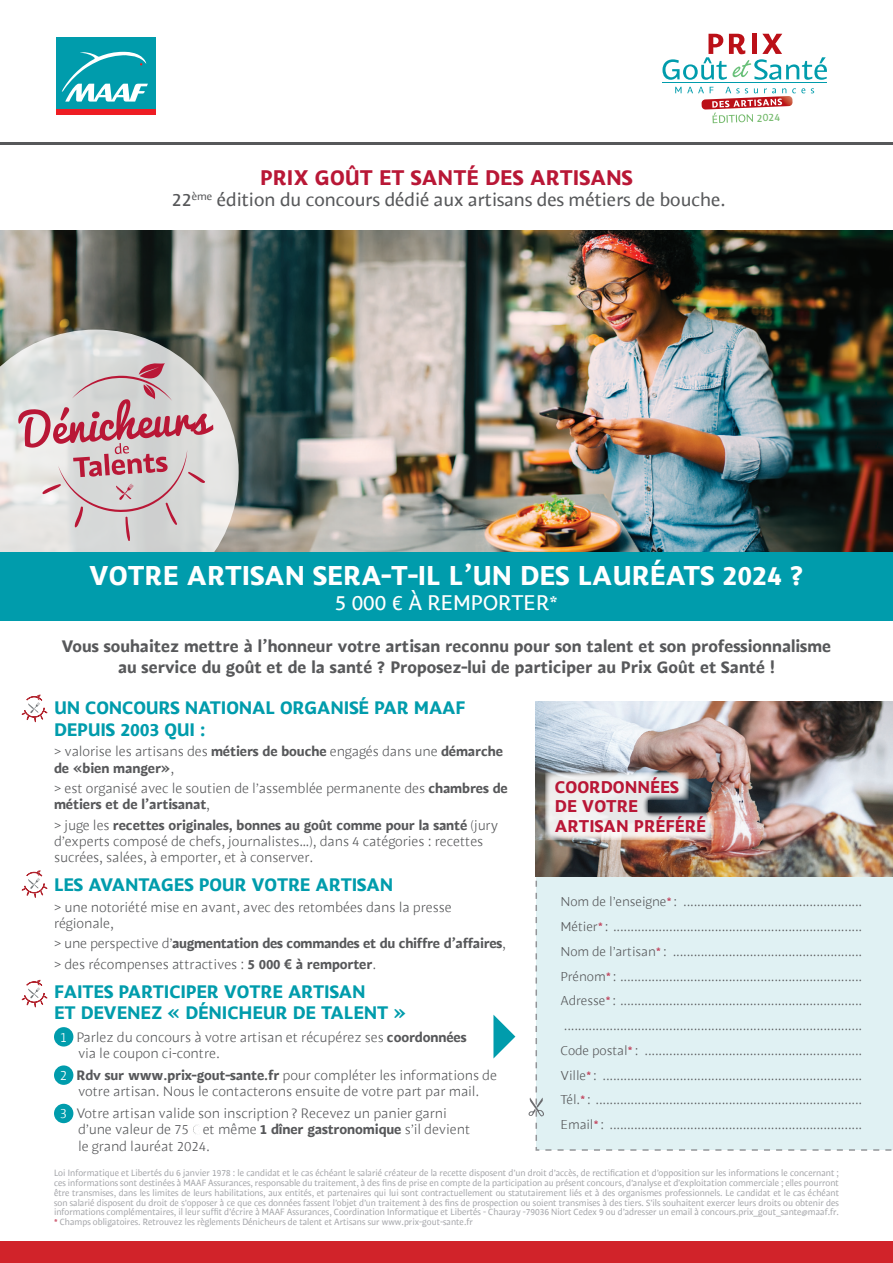
<style>
.page{position:relative;width:893px;height:1263px;background:#fff}
.page>*{position:absolute;margin:0;border:0;box-sizing:border-box;transform-origin:0 0}
.t1{font:700 27px "MAAF";color:#fff}
.t2{font:700 21px "MAAF";color:#b91736}
.t3{font:21px "MAAF";color:#fff}
.t4{font:700 18px/21.6px "MAAF";letter-spacing:-.01em;color:#009cac}
.t5{font:18px "MAAF";color:#57585a}
.t6{font:700 16.95px "MAAF";color:#b91736}
.t7{font:700 16.5px/21px "MAAF";color:#57585a;text-align:center}
.t8{font:13.5px/16.2px "MAAF Light";letter-spacing:-.01em;color:#57585a}
.t9{font:700 13.5px "MAAF";letter-spacing:-.02em;color:#57585a}
.t10{font:13.5px "MAAF Light";color:#fff}
.t11{font:12.75px "MAAF Light";letter-spacing:-.01em;color:#57585a}
.t12{font:10.65px "MAAF";color:#74ba6c}
.t13{font:9px/9.8px "MAAF";color:#a8a9ad;text-align:justify;scale:.94 1}
.s1{font-family:"MAAF";font-weight:700}
.s2{font-family:"MAAF Light";font-weight:400}
.s3{font-family:"Arial";font-weight:700}
.s4{font-family:"Arial"}
.s5{color:#b91736}
</style>
<div class="page">
<img style="left:0;top:230px;width:893px;height:323px">
<svg style="left:0;top:330px;width:239px;height:223px"></svg>
<svg style="left:18px;top:362px;width:195px;height:179px"></svg>
<img style="left:535px;top:701px;width:358px;height:10px">
<div style="left:54px;top:1027px;width:19px;height:19px;background:#009cac;border-radius:50%"></div>
<div style="left:54px;top:1065px;width:19px;height:20px;background:#009cac;border-radius:50%"></div>
<div style="left:54px;top:1104px;width:19px;height:19px;background:#009cac;border-radius:50%"></div>
<div style="left:0;top:553px;width:893px;height:68px;background:#009cac"></div>
<div style="left:0;top:1242px;width:893px;height:21px;background:#d1232a"></div>
<hr style="left:0;top:142px;width:893px;height:2px;background:#57585a">
<svg style="left:22px;top:870px;width:25px;height:27px"></svg>
<svg style="left:22px;top:980px;width:25px;height:27px"></svg>
<svg style="left:22px;top:694px;width:25px;height:28px"></svg>
<svg style="left:493px;top:1015px;width:22px;height:43px"></svg>
<svg style="left:56px;top:37px;width:100px;height:78px"></svg>
<img style="left:529px;top:711px;width:364px;height:440px">
<svg style="left:675px;top:87px;width:6px;height:6px"></svg>
<svg style="left:811px;top:88px;width:3px;height:5px"></svg>
<svg style="left:662px;top:34px;width:165px;height:46px"></svg>
<hr style="left:662px;top:83px;width:165px;height:1px;background:#009cac">
<svg style="left:687px;top:87px;width:118px;height:36px"></svg>
<p class="t2" style="left:260px;top:164px;width:374px">PRIX GOÛT ET SANTÉ DES ARTISANS</p>
<p class="t5" style="left:172px;top:189px;width:555px">22<sup>ème</sup> édition du concours dédié aux artisans des métiers de bouche.</p>
<p class="t12" style="left:757px;top:111px;width:25px;rotate:-1deg">2024</p>
<p class="t1" style="left:89px;top:558px;width:716px">VOTRE ARTISAN SERA-T-IL L’UN DES LAURÉATS 2024 ?</p>
<p class="t3" style="left:335px;top:589px;width:225px">5 000 € À REMPORTER*</p>
<p class="t7" style="left:62px;top:635px;width:771px">Vous souhaitez mettre à l’honneur votre artisan reconnu pour son talent et son professionnalisme au service du goût et de la santé ? Proposez-lui de participer au Prix Goût et Santé !</p>
<p class="t4" style="left:54px;top:697px;width:413px">UN CONCOURS NATIONAL ORGANISÉ PAR MAAF<br>DEPUIS 2003 QUI :</p>
<p class="t8" style="left:54px;top:743px;width:451px">&gt; valorise les artisans des <span class="s1">métiers de bouche</span> engagés dans une <span class="s1">démarche de «bien manger»</span>,</p>
<p class="t8" style="left:54px;top:780px;width:455px">&gt; est organisé avec le soutien de l’assemblée permanente des <span class="s1">chambres de métiers et de l’artisanat</span>,</p>
<p class="t8" style="left:54px;top:817px;width:446px">&gt; juge les <span class="s1">recettes originales, bonnes au goût comme pour la santé</span> (jury d’experts composé de chefs, journalistes…), dans 4 catégories : recettes sucrées, salées, à emporter, et à conserver.</p>
<p class="t4" style="left:54px;top:874px;width:341px">LES AVANTAGES POUR VOTRE ARTISAN</p>
<p class="t8" style="left:54px;top:899px;width:399px">&gt; une notoriété mise en avant, avec des retombées dans la presse régionale,</p>
<p class="t9" style="left:54px;top:935px;width:454px"><span class="s2">&gt; une perspective d’</span>augmentation des commandes et du chiffre d’affaires<span class="s2">,</span></p>
<p class="t8" style="left:54px;top:956px;width:324px">&gt; des récompenses attractives : <span class="s1">5 000</span> <span class="s3">€</span> <span class="s1">à remporter</span>.</p>
<p class="t4" style="left:54px;top:980px;width:313px">FAITES PARTICIPER VOTRE ARTISAN</p>
<p class="t4" style="left:54px;top:1002px;width:354px">ET DEVENEZ « DÉNICHEUR DE TALENT »</p>
<p class="t10" style="left:60px;top:1028px;width:9px">1</p>
<p class="t8" style="left:77px;top:1028px;width:392px">Parlez du concours à votre artisan et récupérez ses <span class="s1">coordonnées</span></p>
<p class="t8" style="left:78px;top:1045px;width:143px">via le coupon ci-contre.</p>
<p class="t10" style="left:60px;top:1067px;width:9px">2</p>
<p class="t8" style="left:77px;top:1067px;width:422px"><span class="s1">Rdv sur www.prix-gout-sante.fr</span> pour compléter les informations de votre artisan. Nous le contacterons ensuite de votre part par mail.</p>
<p class="t10" style="left:60px;top:1105px;width:9px">3</p>
<p class="t8" style="left:77px;top:1105px;width:372px">Votre artisan valide son inscription ? Recevez un panier garni</p>
<p class="t8" style="left:78px;top:1121px;width:394px">d’une valeur de 75 <span class="s4">€</span> et même <span class="s1">1 dîner gastronomique</span> s’il devient</p>
<p class="t8" style="left:78px;top:1138px;width:133px">le grand lauréat 2024.</p>
<p class="t6" style="left:555px;top:776px;width:126px">COORDONNÉES</p>
<p class="t6" style="left:555px;top:796px;width:85px">DE VOTRE</p>
<p class="t6" style="left:555px;top:815px;width:153px">ARTISAN PRÉFÉRÉ</p>
<p class="t11" style="left:560px;top:894px;width:303px">Nom de l’enseigne<span class="s5">*</span> : ...................................................</p>
<p class="t11" style="left:560px;top:919px;width:303px">Métier<span class="s5">*</span> : .......................................................................</p>
<p class="t11" style="left:560px;top:943px;width:303px">Nom de l’artisan<span class="s5">*</span> : ......................................................</p>
<p class="t11" style="left:560px;top:968px;width:303px">Prénom<span class="s5">*</span> : .....................................................................</p>
<p class="t11" style="left:560px;top:993px;width:303px">Adresse<span class="s5">*</span> : .....................................................................</p>
<p class="t11" style="left:564px;top:1018px;width:300px">.....................................................................................</p>
<p class="t11" style="left:560px;top:1042px;width:303px">Code postal<span class="s5">*</span> : ..............................................................</p>
<p class="t11" style="left:560px;top:1067px;width:303px">Ville<span class="s5">*</span> : ..........................................................................</p>
<p class="t11" style="left:560px;top:1092px;width:303px">Tél.<span class="s5">*</span> : ............................................................................</p>
<p class="t11" style="left:560px;top:1117px;width:303px">Email<span class="s5">*</span> : ........................................................................</p>
<p class="t13" style="left:54px;top:1168px;width:837px">Loi Informatique et Libertés du 6 janvier 1978 : le candidat et le cas échéant le salarié créateur de la recette disposent d’un droit d’accès, de rectification et d’opposition sur les informations le concernant ; ces informations sont destinées à MAAF Assurances, responsable du traitement, à des fins de prise en compte de la participation au présent concours, d’analyse et d’exploitation commerciale ; elles pourront être transmises, dans les limites de leurs habilitations, aux entités, et partenaires qui lui sont contractuellement ou statutairement liés et à des organismes professionnels. Le candidat et le cas échéant son salarié disposent du droit de s’opposer à ce que ces données fassent l’objet d’un traitement à des fins de prospection ou soient transmises à des tiers. S’ils souhaitent exercer leurs droits ou obtenir des informations complémentaires, il leur suffit d’écrire à MAAF Assurances, Coordination Informatique et Libertés - Chauray -79036 Niort Cedex 9 ou d’adresser un email à concours.prix_gout_sante@maaf.fr. <span class="s5">*</span> Champs obligatoires. Retrouvez les règlements Dénicheurs de talent et Artisans sur www.prix-gout-sante.fr</p>
</div>
